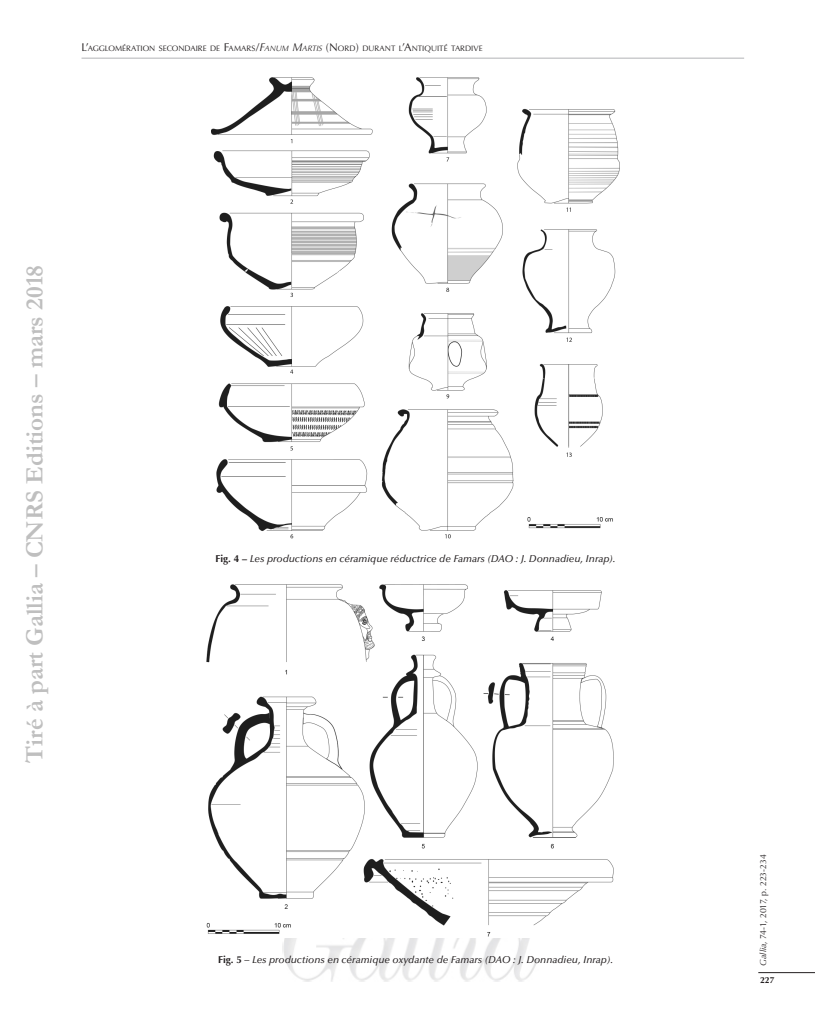
<style>
.page{position:relative;width:815px;height:1028px;background:#fff}
.page>*{position:absolute;margin:0;border:0;box-sizing:border-box;transform-origin:0 0}
.t1{font:700 25px "Garamond";color:#bfbfbf}
.titre_figure{font:italic 500 10px "Optima";color:#231f20}
.t2{font:8.75px "Optima";letter-spacing:-.015em;color:#231f20}
.t3{font:700 8.75px "Optima";color:#231f20}
.t4{font:7.88px "Optima";letter-spacing:.005em;color:#231f20}
.s1{font-size:11.25px}
.s2{font-style:italic;font-size:11.25px}
.s3{font-style:italic}
.s4{font-weight:700;font-style:normal}
</style>
<div class="page">
<img style="left:282px;top:938px;width:256px;height:44px">
<hr style="left:758px;top:972px;width:57px;height:1px;background:#231f20">
<hr style="left:82px;top:58px;width:662px;height:1px;background:#b2b3b7">
<img style="left:212px;top:78px;width:407px;height:460px">
<img style="left:206px;top:584px;width:408px;height:353px">
<p class="t4" style="left:82px;top:44px;width:403px"><span class="s1">L’</span>AGGLOMÉRATION SECONDAIRE DE <span class="s1">F</span>AMARS<span class="s1">/</span><span class="s2">F</span><span class="s3">ANUM</span> <span class="s2">M</span><span class="s3">ARTIS</span> <span class="s1">(N</span> ORD<span class="s1">)</span> DURANT L<span class="s1">’A</span>NTIQUITÉ TARDIVE</p>
<h1 class="t1" style="left:20px;top:763px;width:500px;rotate:-90deg">Tiré à part Gallia – CNRS Editions – mars 2018</h1>
<p class="titre_figure" style="left:215px;top:553px;width:401px"><span class="s4">Fig. 4 –</span> Les productions en céramique réductrice de Famars (DAO : J. Donnadieu, Inrap).</p>
<p class="titre_figure" style="left:218px;top:953px;width:396px"><span class="s4">Fig. 5</span> – Les productions en céramique oxydante de Famars (DAO : J. Donnadieu, Inrap).</p>
<p class="t2" style="left:758px;top:965px;width:113px;rotate:-90deg"><span class="s3">Gallia</span>, 74-1, 2017, p. 223-234</p>
<p class="t3" style="left:760px;top:975px;width:16px">227</p>
</div>
